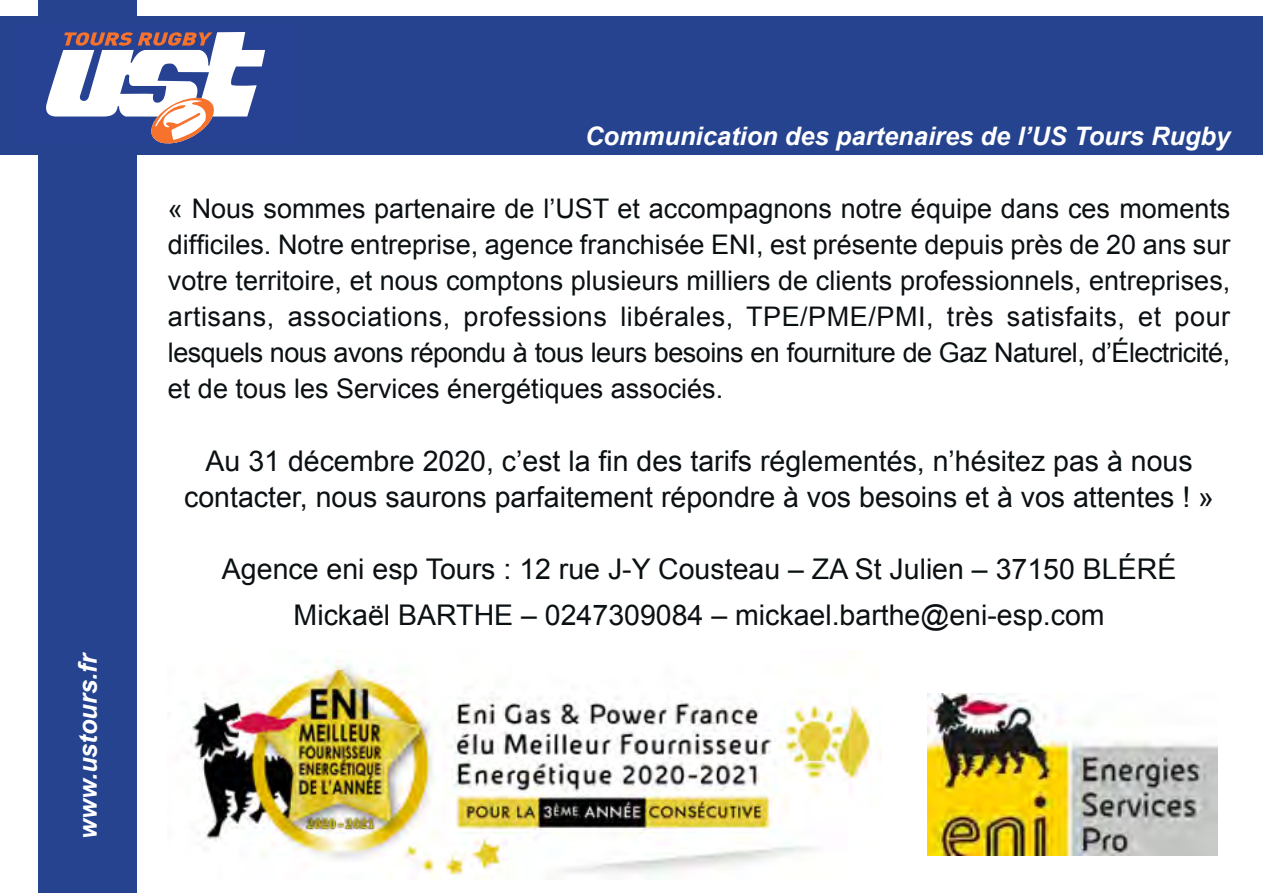
<style>
.page{position:relative;width:1263px;height:893px;background:#fff}
.page>*{position:absolute;margin:0;border:0;box-sizing:border-box;transform-origin:0 0}
.t1{font:28.5px/36px "Arial";color:#0b1013;text-align:center}
.t2{font:27px/36px "Arial";color:#0b1013;text-align:justify}
.t3{font:italic 700 25.5px "Arial";color:#fff}
</style>
<div class="page">
<div style="left:38px;top:0;width:99px;height:893px;background:#25438f"></div>
<div style="left:0;top:16px;width:1263px;height:138px;background:#25438f"></div>
<svg style="left:46px;top:32px;width:219px;height:112px"></svg>
<img style="left:191px;top:650px;width:690px;height:229px">
<img style="left:927px;top:694px;width:291px;height:161px">
<p class="t3" style="left:71px;top:839px;width:188px;rotate:-90deg">www.ustours.fr</p>
<p class="t3" style="left:585px;top:119px;width:647px">Communication des partenaires de l’US Tours Rugby</p>
<p class="t2" style="left:168px;top:191px;width:1064px">« Nous sommes partenaire de l’UST et accompagnons notre équipe dans ces moments difficiles. Notre entreprise, agence franchisée ENI, est présente depuis près de 20 ans sur votre territoire, et nous comptons plusieurs milliers de clients professionnels, entreprises, artisans, associations, professions libérales, TPE/PME/PMI, très satisfaits, et pour lesquels nous avons répondu à tous leurs besoins en fourniture de Gaz Naturel, d’Électricité, et de tous les Services énergétiques associés.</p>
<p class="t1" style="left:184px;top:443px;width:1031px">Au 31 décembre 2020, c’est la fin des tarifs réglementés, n’hésitez pas à nous contacter, nous saurons parfaitement répondre à vos besoins et à vos attentes ! »</p>
<p class="t1" style="left:222px;top:545px;width:956px;line-height:46.5px">Agence eni esp Tours : 12 rue J-Y Cousteau – ZA St Julien – 37150 BLÉRÉ<br>Mickaël BARTHE – 0247309084 – mickael.barthe@eni-esp.com</p>
</div>
